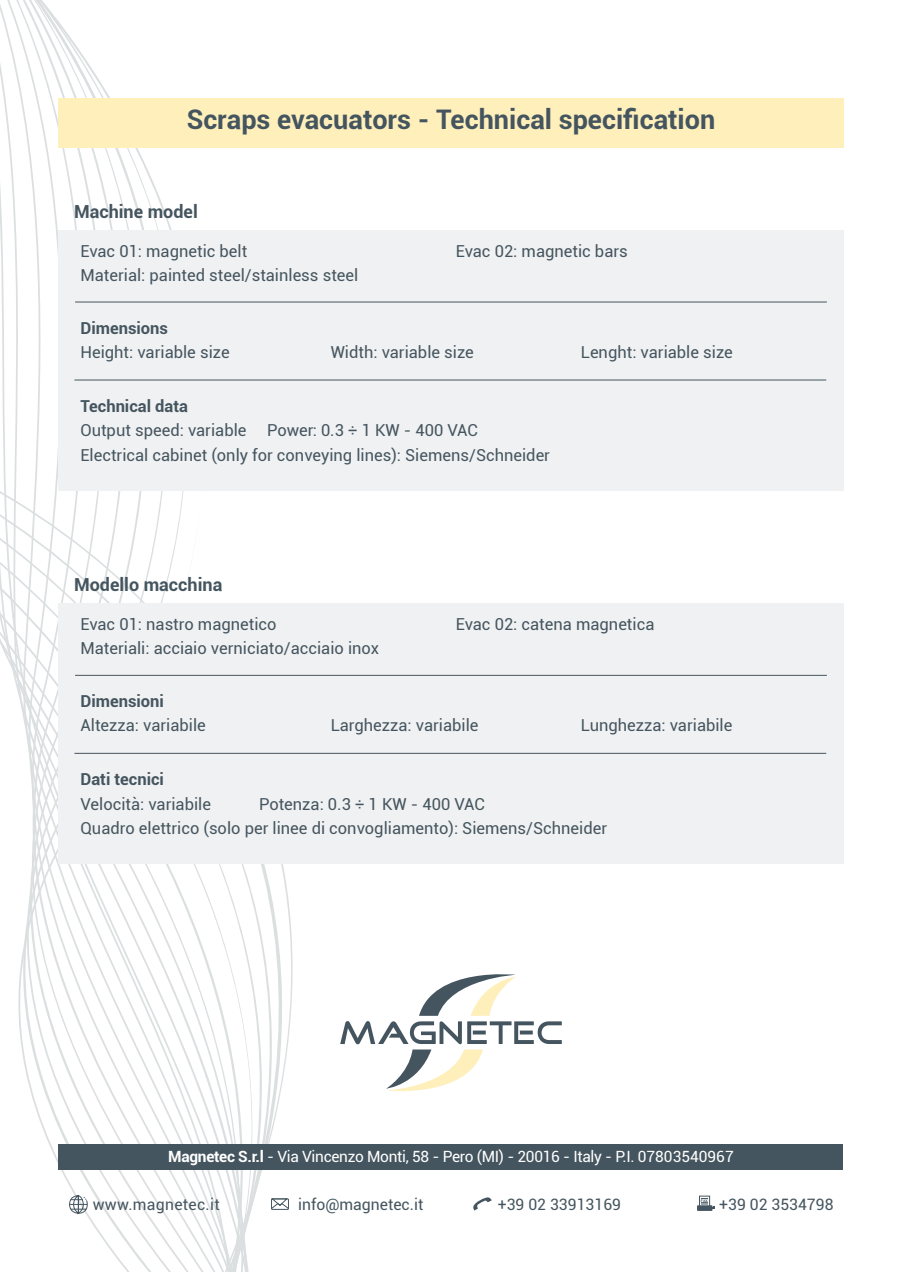
<style>
.page{position:relative;width:902px;height:1272px;background:#fff}
.page>*{position:absolute;margin:0;border:0;box-sizing:border-box;transform-origin:0 0}
.t1{font:700 27px "Roboto";color:#45555f}
.t2{font:700 18px "Roboto";color:#45555f}
.t3{font:16.5px "Roboto";color:#45555f}
.t4{font:700 16.5px "Roboto";color:#45555f}
.t5{font:15.75px "Roboto";color:#45555f}
.t6{font:15.75px "Roboto";letter-spacing:.02em;color:#45555f}
.t7{font:15.45px "Roboto";letter-spacing:-.02em;color:#fff}
.t8{font:700 3.45px "Arial";color:#45555f}
.s1{font-weight:700}
</style>
<div class="page">
<svg style="left:226px;top:490px;width:36px;height:781px"></svg>
<svg style="left:0;top:0;width:226px;height:1271px"></svg>
<div style="left:58px;top:98px;width:785px;height:50px;background:#feefbb"></div>
<div style="left:58px;top:230px;width:785px;height:260px;background:#f0f1f2"></div>
<hr style="left:75px;top:301px;width:751px;height:1px;background:#45555f">
<hr style="left:74px;top:379px;width:752px;height:1px;background:#45555f">
<svg style="left:419px;top:974px;width:97px;height:41px"></svg>
<svg style="left:340px;top:1021px;width:221px;height:70px"></svg>
<div style="left:59px;top:1144px;width:784px;height:25px;background:#45555f"></div>
<div style="left:699px;top:1195px;width:11px;height:12px;border:1px solid #45555f"></div>
<div style="left:697px;top:1205px;width:15px;height:5px;background:#45555f"></div>
<svg style="left:701px;top:1198px;width:13px;height:10px"></svg>
<svg style="left:271px;top:1198px;width:18px;height:11px"></svg>
<svg style="left:69px;top:1193px;width:19px;height:21px"></svg>
<svg style="left:473px;top:1197px;width:18px;height:13px"></svg>
<div style="left:58px;top:603px;width:785px;height:261px;background:#f0f1f2"></div>
<hr style="left:75px;top:675px;width:751px;height:1px;background:#45555f">
<hr style="left:74px;top:753px;width:752px;height:1px;background:#45555f">
<p class="t1" style="left:187px;top:100px;width:530px">Scraps evacuators - Technical specification</p>
<p class="t2" style="left:74px;top:198px;width:125px">Machine model</p>
<p class="t3" style="left:80px;top:239px;width:168px">Evac 01: magnetic belt</p>
<p class="t3" style="left:80px;top:263px;width:279px">Material: painted steel/stainless steel</p>
<p class="t4" style="left:80px;top:316px;width:89px">Dimensions</p>
<p class="t3" style="left:456px;top:239px;width:173px">Evac 02: magnetic bars</p>
<p class="t3" style="left:80px;top:340px;width:151px">Height: variable size</p>
<p class="t4" style="left:80px;top:394px;width:109px">Technical data</p>
<p class="t3" style="left:330px;top:340px;width:145px">Width: variable size</p>
<p class="t3" style="left:80px;top:419px;width:167px">Output speed: variable</p>
<p class="t3" style="left:80px;top:443px;width:471px">Electrical cabinet (only for conveying lines :) Siemens/Schneider</p>
<p class="t3" style="left:267px;top:419px;width:212px">Power: 0.3 ÷ 1 KW - 400 VAC</p>
<p class="t3" style="left:581px;top:340px;width:153px">Lenght: variable size</p>
<p class="t2" style="left:74px;top:572px;width:150px">Modello macchina</p>
<p class="t3" style="left:80px;top:612px;width:198px">Evac 01: nastro magnetico</p>
<p class="t3" style="left:80px;top:637px;width:300px">Materiali: acciaio verniciato/acciaio inox</p>
<p class="t4" style="left:80px;top:689px;width:85px">Dimensioni</p>
<p class="t3" style="left:456px;top:612px;width:200px">Evac 02: catena magnetica</p>
<p class="t3" style="left:80px;top:713px;width:127px">Altezza: variabile</p>
<p class="t4" style="left:80px;top:767px;width:85px">Dati tecnici</p>
<p class="t3" style="left:330px;top:713px;width:149px">Larghezza: variabile</p>
<p class="t3" style="left:581px;top:713px;width:153px">Lunghezza: variabile</p>
<p class="t3" style="left:80px;top:792px;width:132px">Velocità: variabile</p>
<p class="t3" style="left:80px;top:816px;width:528px">Quadro elettrico (solo per linee di convogliamento :) Siemens/Schneider</p>
<p class="t3" style="left:259px;top:792px;width:227px">Potenza: 0.3 ÷ 1 KW - 400 VAC</p>
<p class="t7" style="left:168px;top:1145px;width:567px"><span class="s1">Magnetec</span> -<span class="s1">l.r.S</span> Via Vincenzo Monti, 58 - Pero (MI -) 20016 - Italy .I.P- 07803540967</p>
<p class="t8" style="left:701px;top:1198px;width:8px">FAX</p>
<p class="t5" style="left:298px;top:1193px;width:126px">info@magnetec i t.</p>
<p class="t6" style="left:93px;top:1193px;width:128px">www.magnetec i t.</p>
<p class="t5" style="left:498px;top:1193px;width:125px">+39 02 33913169</p>
<p class="t5" style="left:719px;top:1193px;width:116px">+39 02 3534798</p>
</div>
